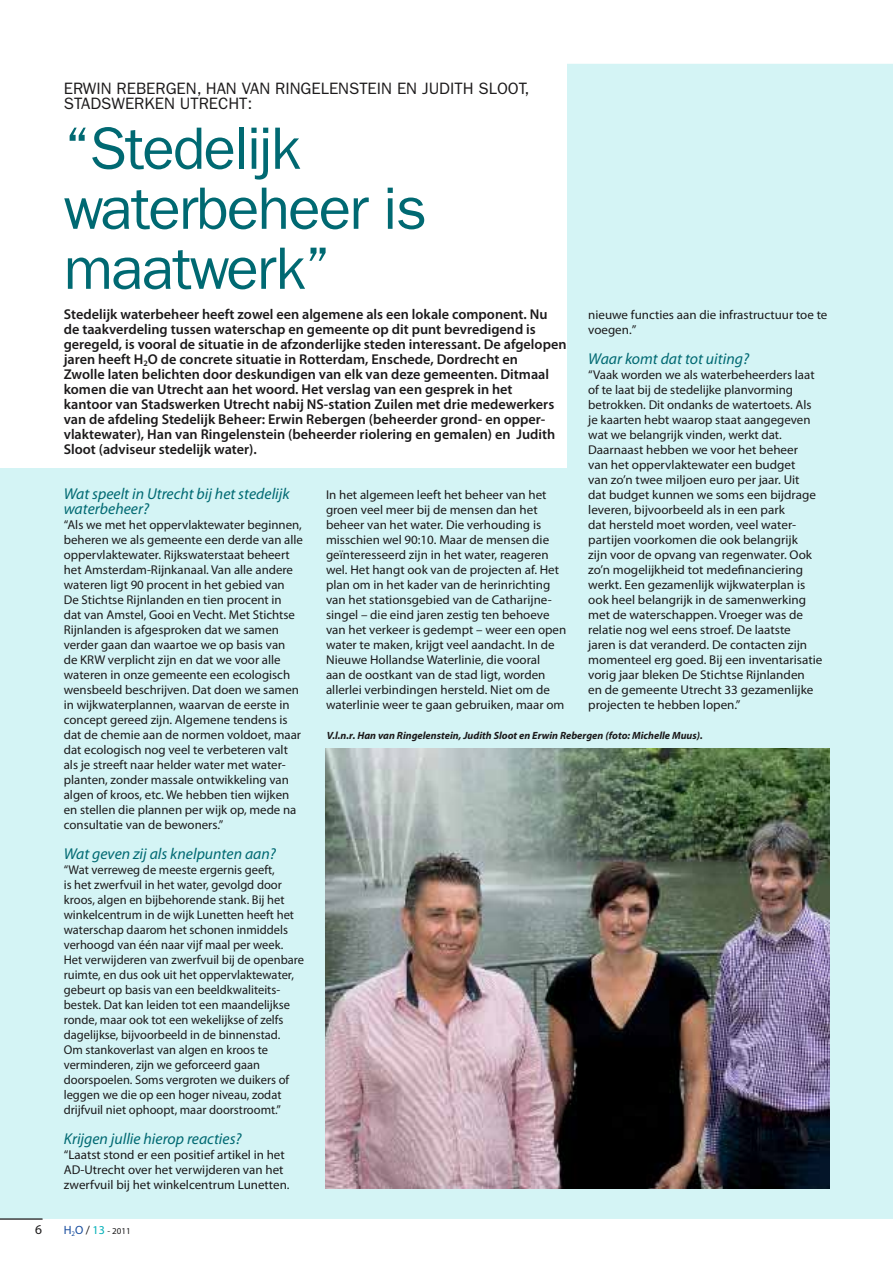
<style>
.page{position:relative;width:893px;height:1263px;background:#fff}
.page>*{position:absolute;margin:0;border:0;box-sizing:border-box;transform-origin:0 0}
.t1{font:60px/60px "ITC Franklin Gothic Std";letter-spacing:-.03em;color:#006972}
.t2{font:16.5px/15px "ITC Franklin Gothic Std";color:#1c1a1b}
.t3{font:italic 15.75px/15px "Myriad Pro";color:#006972}
.t4{font:600 14.25px/15px "Myriad Pro";color:#1c1a1b}
.t5{font:13.5px "Myriad Pro";color:#1c1a1b}
.t6{font:12.75px/15px "Myriad Pro";color:#1c1a1b}
.t7{font:italic 700 10.5px "Myriad Pro";color:#1c1a1b}
.t8{font:9px "Myriad Pro";color:#1c1a1b}
.s1{font-size:12px;color:#184d9e}
.s2{font-size:12px}
.s3{font-size:12px;color:#00b0b8}
</style>
<div class="page">
<div style="left:0;top:64px;width:892px;height:1155px;background:#d4f4f5"></div>
<hr style="left:892px;top:64px;width:1px;height:1155px;background:#d4f4f5">
<hr style="left:0;top:1219px;width:43px;height:1px;background:#1c1a1b">
<div style="left:0;top:0;width:567px;height:468px;background:#fff"></div>
<img style="left:325px;top:748px;width:504px;height:440px">
<p class="t2" style="left:64px;top:82px;width:467px">ERWIN REBERGEN, HAN VAN RINGELENSTEIN EN JUDITH SLOOT,<br>STADSWERKEN UTRECHT:</p>
<h1 class="t1" style="left:64px;top:125px;width:364px">“Stedelijk waterbeheer is maatwerk”</h1>
<p class="t4" style="left:64px;top:308px;width:504px">Stedelijk waterbeheer heeft zowel een algemene als een lokale component. Nu de taakverdeling tussen waterschap en gemeente op dit punt bevredigend is geregeld, is vooral de situatie in de afzonderlijke steden interessant. De afgelopen jaren heeft H<sub>2</sub>O de concrete situatie in Rotterdam, Enschede, Dordrecht en<br>Zwolle laten belichten door deskundigen van elk van deze gemeenten. Ditmaal komen die van Utrecht aan het woord. Het verslag van een gesprek in het<br>kantoor van Stadswerken Utrecht nabij NS-station Zuilen met drie medewerkers van de afdeling Stedelijk Beheer: Erwin Rebergen (beheerder grond- en opper&shy;vlaktewater), Han van Ringelenstein (beheerder riolering en gemalen) en Judith Sloot (adviseur stedelijk water).</p>
<p class="t3" style="left:64px;top:488px;width:227px">Wat speelt in Utrecht bij het stedelijk waterbeheer?</p>
<p class="t6" style="left:64px;top:518px;width:241px">“Als we met het oppervlaktewater beginnen, beheren we als gemeente een derde van alle oppervlaktewater. Rijkswaterstaat beheert het Amsterdam-Rijnkanaal. Van alle andere wateren ligt 90 procent in het gebied van De Stichtse Rijnlanden en tien procent in<br>dat van Amstel, Gooi en Vecht. Met Stichtse Rijnlanden is afgesproken dat we samen verder gaan dan waartoe we op basis van<br>de KRW verplicht zijn en dat we voor alle wateren in onze gemeente een ecologisch wensbeeld beschrijven. Dat doen we samen in wijkwaterplannen, waarvan de eerste in concept gereed zijn. Algemene tendens is dat de chemie aan de normen voldoet, maar dat ecologisch nog veel te verbeteren valt als je streeft naar helder water met water&shy;planten, zonder massale ontwikkeling van algen of kroos, etc. We hebben tien wijken en stellen die plannen per wijk op, mede na consultatie van de bewoners.”</p>
<p class="t3" style="left:64px;top:848px;width:214px">Wat geven zij als knelpunten aan?</p>
<p class="t6" style="left:64px;top:863px;width:242px">“Wat verreweg de meeste ergernis geeft,<br>is het zwerfvuil in het water, gevolgd door kroos, algen en bijbehorende stank. Bij het winkelcentrum in de wijk Lunetten heeft het waterschap daarom het schonen inmiddels verhoogd van één naar vijf maal per week.<br>Het verwijderen van zwerfvuil bij de openbare ruimte, en dus ook uit het oppervlaktewater, gebeurt op basis van een beeldkwaliteits&shy;bestek. Dat kan leiden tot een maandelijkse ronde, maar ook tot een wekelijkse of zelfs dagelijkse, bijvoorbeeld in de binnenstad.<br>Om stankoverlast van algen en kroos te verminderen, zijn we geforceerd gaan doorspoelen. Soms vergroten we duikers of leggen we die op een hoger niveau, zodat drijfvuil niet ophoopt, maar doorstroomt.”</p>
<p class="t3" style="left:64px;top:1133px;width:179px">Krijgen jullie hierop reacties?</p>
<p class="t6" style="left:64px;top:1148px;width:227px">“Laatst stond er een positief artikel in het<br>AD-Utrecht over het verwijderen van het zwerfvuil bij het winkelcentrum Lunetten.</p>
<p class="t6" style="left:588px;top:308px;width:241px">nieuwe functies aan die infrastructuur toe te voegen.”</p>
<p class="t3" style="left:588px;top:353px;width:162px">Waar komt dat tot uiting?</p>
<p class="t6" style="left:588px;top:368px;width:236px">“Vaak worden we als waterbeheerders laat of te laat bij de stedelijke planvorming betrokken. Dit ondanks de watertoets. Als je kaarten hebt waarop staat aangegeven wat we belangrijk vinden, werkt dat.<br>Daarnaast hebben we voor het beheer<br>van het oppervlaktewater een budget<br>van zo’n twee miljoen euro per jaar. Uit<br>dat budget kunnen we soms een bijdrage leveren, bijvoorbeeld als in een park<br>dat hersteld moet worden, veel water&shy;partijen voorkomen die ook belangrijk<br>zijn voor de opvang van regenwater. Ook zo’n mogelijkheid tot medefinanciering werkt. Een gezamenlijk wijkwaterplan is ook heel belangrijk in de samenwerking met de waterschappen. Vroeger was de relatie nog wel eens stroef. De laatste<br>jaren is dat veranderd. De contacten zijn momenteel erg goed. Bij een inventarisatie vorig jaar bleken De Stichtse Rijnlanden<br>en de gemeente Utrecht 33 gezamenlijke projecten te hebben lopen.”</p>
<p class="t7" style="left:327px;top:731px;width:378px">V.l.n.r. Han van Ringelenstein, Judith Sloot en Erwin Rebergen (foto: Michelle Muus).</p>
<p class="t6" style="left:326px;top:488px;width:242px">In het algemeen leeft het beheer van het groen veel meer bij de mensen dan het beheer van het water. Die verhouding is misschien wel 90:10. Maar de mensen die geïnteresseerd zijn in het water, reageren wel. Het hangt ook van de projecten af. Het plan om in het kader van de herinrichting van het stationsgebied van de Catharijne&shy;singel – die eind jaren zestig ten behoeve van het verkeer is gedempt – weer een open water te maken, krijgt veel aandacht. In de Nieuwe Hollandse Waterlinie, die vooral<br>aan de oostkant van de stad ligt, worden allerlei verbindingen hersteld. Niet om de waterlinie weer te gaan gebruiken, maar om</p>
<p class="t5" style="left:35px;top:1224px;width:8px">6</p>
<p class="t8" style="left:64px;top:1227px;width:68px"><span class="s1">H</span><sub>2</sub><span class="s1">O</span> <span class="s2">/</span> <span class="s3">13</span> - 2011</p>
</div>
